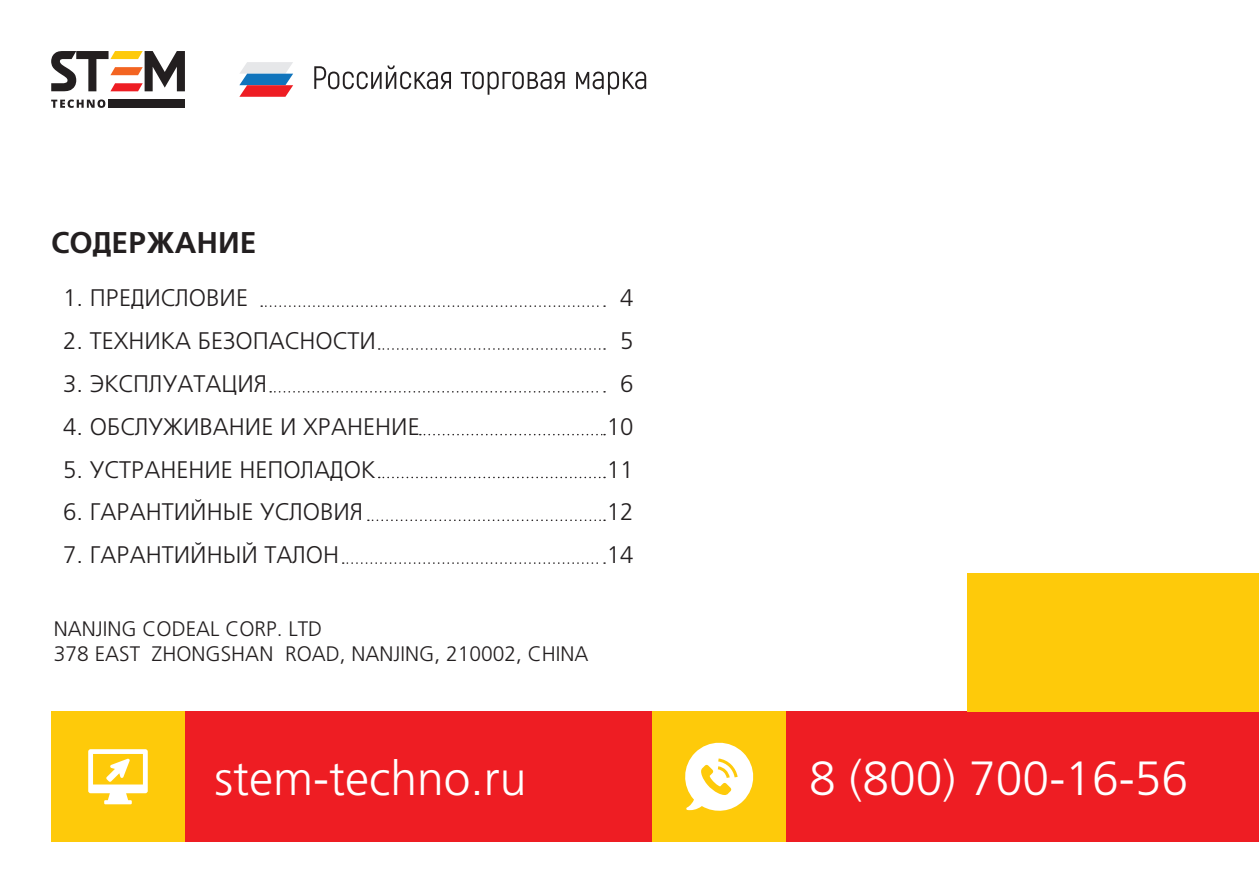
<style>
.page{position:relative;width:1259px;height:893px;background:#fff}
.page>*{position:absolute;margin:0;border:0;box-sizing:border-box;transform-origin:0 0}
.t1{font:48px "AG Foreigner Light C";color:#fff}
.t2{font:700 30px "AG Foreigner Light C";color:#231f20}
.t3{font:24px "AG Foreigner Light C";color:#231f20}
.t4{font:21px/25.2px "AG Foreigner Light C";color:#231f20}
</style>
<div class="page">
<svg style="left:51px;top:51px;width:134px;height:40px"></svg>
<div style="left:109px;top:100px;width:76px;height:8px;background:#231f20"></div>
<svg style="left:51px;top:100px;width:54px;height:8px"></svg>
<div style="left:51px;top:711px;width:1208px;height:131px;background:#ee1d23"></div>
<div style="left:967px;top:573px;width:292px;height:138px;background:#feca0a"></div>
<div style="left:51px;top:711px;width:134px;height:131px;background:#feca0a"></div>
<div style="left:652px;top:711px;width:134px;height:131px;background:#feca0a"></div>
<svg style="left:239px;top:62px;width:54px;height:35px;background:#b091a8"></svg>
<svg style="left:314px;top:66px;width:137px;height:23px"></svg>
<svg style="left:461px;top:72px;width:103px;height:23px"></svg>
<svg style="left:576px;top:72px;width:70px;height:23px"></svg>
<svg style="left:88px;top:749px;width:60px;height:55px"></svg>
<svg style="left:685px;top:742px;width:69px;height:69px"></svg>
<svg style="left:261px;top:305px;width:344px;height:2px"></svg>
<svg style="left:270px;top:391px;width:335px;height:2px"></svg>
<svg style="left:343px;top:562px;width:262px;height:2px"></svg>
<svg style="left:379px;top:348px;width:226px;height:2px"></svg>
<svg style="left:379px;top:477px;width:226px;height:1px"></svg>
<svg style="left:368px;top:519px;width:237px;height:2px"></svg>
<svg style="left:420px;top:434px;width:185px;height:1px"></svg>
<p class="t2" style="left:51px;top:226px;width:207px">СОДЕРЖАНИЕ</p>
<p class="t3" style="left:63px;top:285px;width:186px">1. ПРЕДИСЛОВИЕ</p>
<p class="t3" style="left:620px;top:285px;width:15px">4</p>
<p class="t3" style="left:63px;top:328px;width:314px">2. ТЕХНИКА БЕЗОПАСНОСТИ</p>
<p class="t3" style="left:620px;top:328px;width:15px">5</p>
<p class="t3" style="left:63px;top:371px;width:206px">3. ЭКСПЛУАТАЦИЯ</p>
<p class="t3" style="left:620px;top:371px;width:15px">6</p>
<p class="t3" style="left:63px;top:414px;width:358px">4. ОБСЛУЖИВАНИЕ И ХРАНЕНИЕ</p>
<p class="t3" style="left:607px;top:414px;width:28px">10</p>
<p class="t3" style="left:63px;top:457px;width:314px">5. УСТРАНЕНИЕ НЕПОЛАДОК</p>
<p class="t3" style="left:607px;top:457px;width:28px">11</p>
<p class="t3" style="left:63px;top:499px;width:302px">6. ГАРАНТИЙНЫЕ УСЛОВИЯ</p>
<p class="t3" style="left:607px;top:499px;width:28px">12</p>
<p class="t3" style="left:63px;top:542px;width:278px">7. ГАРАНТИЙНЫЙ ТАЛОН</p>
<p class="t3" style="left:607px;top:542px;width:28px">14</p>
<p class="t4" style="left:54px;top:617px;width:536px">NANJING CODEAL CORP. LTD<br>378 EAST ZHONGSHAN ROAD, NANJING, 210002, CHINA</p>
<h1 class="t1" style="left:214px;top:753px;width:313px">stem-techno.ru</h1>
<h1 class="t1" style="left:809px;top:753px;width:380px">8 (800) 700-16-56</h1>
</div>
